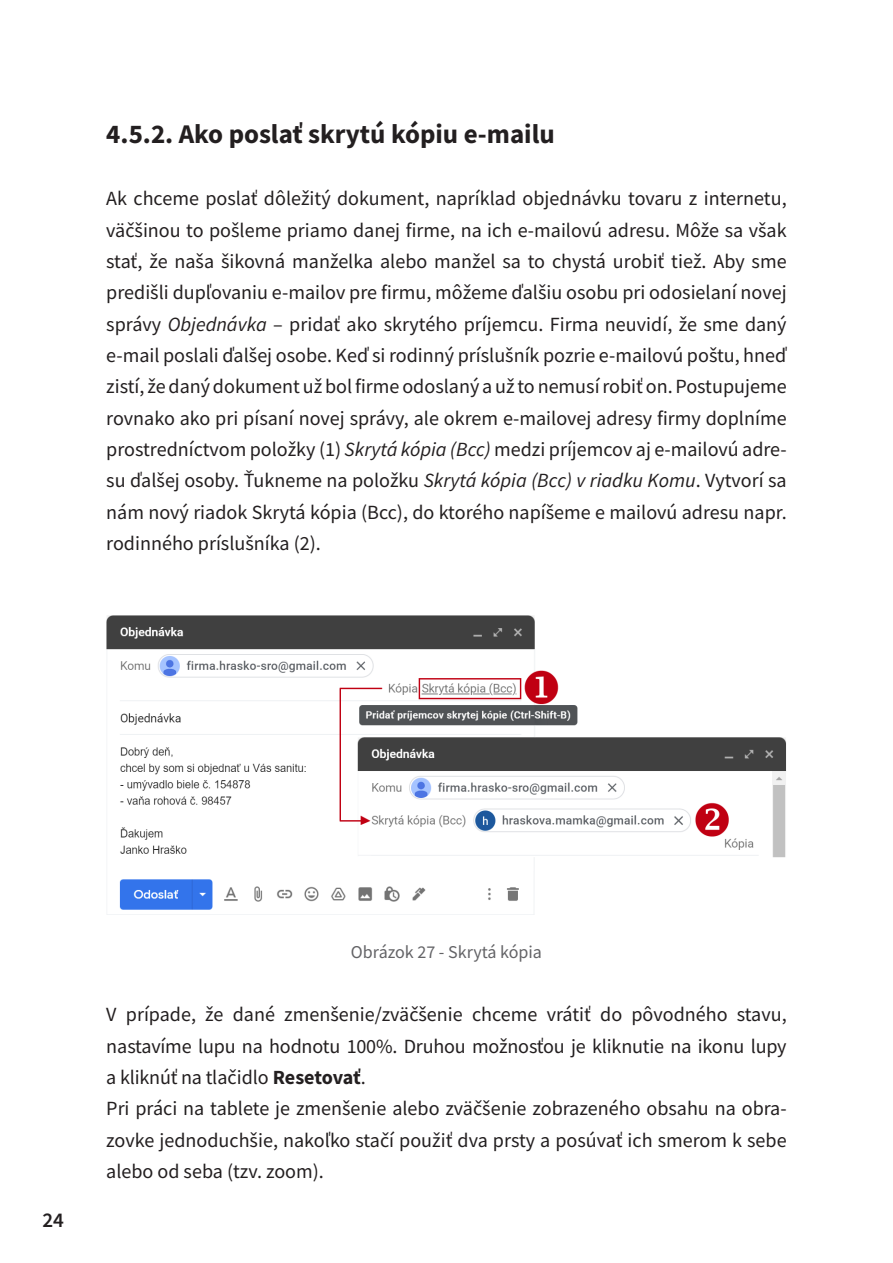
<style>
.page{position:relative;width:893px;height:1263px;background:#fff}
.page>*{position:absolute;margin:0;border:0;box-sizing:border-box;transform-origin:0 0}
.t1{font:700 27px "Source Sans Pro";color:#231f20}
.t2{font:600 21px "Source Sans Pro";color:#231f20}
.t3{font:20.1px/31.3px "Source Sans Pro";color:#231f20}
.t4{font:18px "Source Sans Pro";color:#636366}
.s1{font-style:italic}
.s2{font-weight:700}
</style>
<div class="page">
<img style="left:106px;top:616px;width:680px;height:294px">
<h1 class="t1" style="left:106px;top:115px;width:450px">4.5.2. Ako poslať skrytú kópiu e-mailu</h1>
<p class="t3" style="left:106px;top:183px;width:682px;text-align:justify">Ak chceme poslať dôležitý dokument, napríklad objednávku tovaru z internetu, väčšinou to pošleme priamo danej firme, na ich e-mailovú adresu. Môže sa však stať, že naša šikovná manželka alebo manžel sa to chystá urobiť tiež. Aby sme predišli dupľovaniu e-mailov pre firmu, môžeme ďalšiu osobu pri odosielaní novej správy <span class="s1">Objednávka</span> – pridať ako skrytého príjemcu. Firma neuvidí, že sme daný e-mail poslali ďalšej osobe. Keď si rodinný príslušník pozrie e-mailovú poštu, hneď zistí, že daný dokument už bol firme odoslaný a už to nemusí robiť on. Postupujeme rovnako ako pri písaní novej správy, ale okrem e-mailovej adresy firmy doplníme prostredníctvom položky (1) <span class="s1">Skrytá kópia (Bcc)</span> medzi príjemcov aj e-mailovú adre&shy;su ďalšej osoby. Ťukneme na položku <span class="s1">Skrytá kópia (Bcc) v riadku Komu</span>. Vytvorí sa nám nový riadok Skrytá kópia (Bcc), do ktorého napíšeme e mailovú adresu napr. rodinného príslušníka (2).</p>
<p class="t2" style="left:42px;top:1207px;width:23px">24</p>
<p class="t4" style="left:351px;top:940px;width:193px">Obrázok 27 - Skrytá kópia</p>
<p class="t3" style="left:106px;top:999px;width:682px">V prípade, že dané zmenšenie/zväčšenie chceme vrátiť do pôvodného stavu, nastavíme lupu na hodnotu 100%. Druhou možnosťou je kliknutie na ikonu lupy a kliknúť na tlačidlo <span class="s2">Resetovať</span>.<br>Pri práci na tablete je zmenšenie alebo zväčšenie zobrazeného obsahu na obra&shy;zovke jednoduchšie, nakoľko stačí použiť dva prsty a posúvať ich smerom k sebe alebo od seba (tzv. zoom).</p>
</div>
